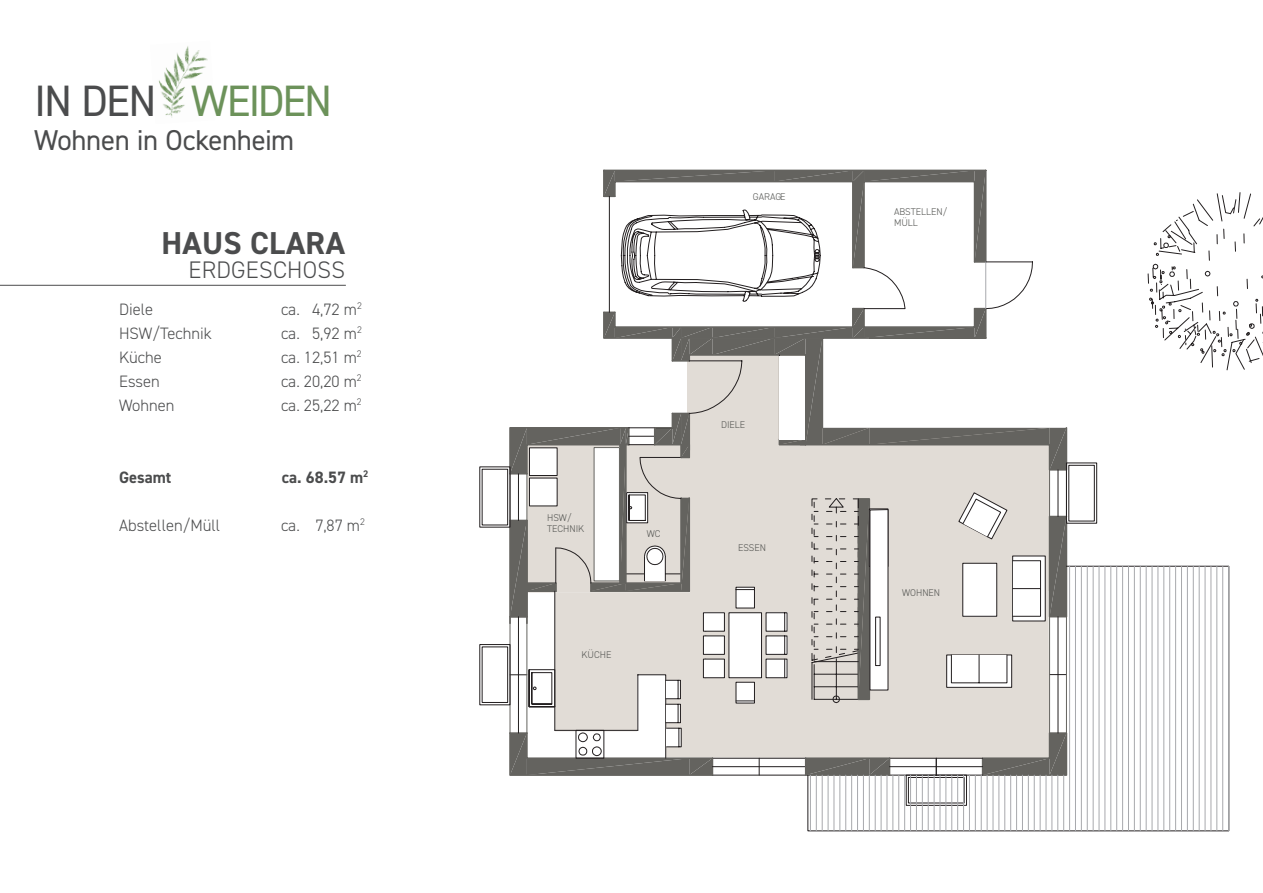
<style>
.page{position:relative;width:1263px;height:893px;background:#fff}
.page>*{position:absolute;margin:0;border:0;box-sizing:border-box;transform-origin:0 0}
.t1{font:44.1px "DIN2014";letter-spacing:-.045em;color:#6c925a}
.t2{font:700 31.8px "DIN2014";letter-spacing:.01em;color:#4b4c4d}
.t3{font:28.8px "DIN2014";letter-spacing:-.015em;color:#4b4c4d}
.t4{font:300 24px "DIN2014";letter-spacing:.01em;color:#4b4c4d}
.t5{font:300 16.5px "DIN2014";color:#4b4c4d}
.t6{font:700 16.5px "DIN2014";color:#4b4c4d}
.t7{font:300 9.75px "DIN2014";color:#535451}
.s1{color:#4b4c4d}
</style>
<div class="page">
<img style="left:158px;top:46px;width:50px;height:72px">
<hr style="left:0;top:285px;width:346px;height:1px;background:#4b4c4d">
<svg style="left:480px;top:463px;width:617px;height:342px"></svg>
<svg style="left:1066px;top:215px;width:162px;height:230px"></svg>
<svg style="left:1185px;top:192px;width:78px;height:178px"></svg>
<svg style="left:508px;top:170px;width:558px;height:607px"></svg>
<div style="left:779px;top:356px;width:26px;height:83px;background:#fff"></div>
<svg style="left:808px;top:566px;width:420px;height:265px"></svg>
<hr style="left:810px;top:775px;width:1px;height:56px;background:#a8a9ad">
<hr style="left:816px;top:775px;width:1px;height:56px;background:#a8a9ad">
<hr style="left:822px;top:775px;width:1px;height:56px;background:#a8a9ad">
<hr style="left:828px;top:775px;width:1px;height:56px;background:#a8a9ad">
<hr style="left:834px;top:775px;width:1px;height:56px;background:#a8a9ad">
<hr style="left:840px;top:775px;width:1px;height:56px;background:#a8a9ad">
<hr style="left:845px;top:775px;width:1px;height:56px;background:#a8a9ad">
<hr style="left:851px;top:775px;width:1px;height:56px;background:#a8a9ad">
<hr style="left:857px;top:775px;width:1px;height:56px;background:#a8a9ad">
<hr style="left:863px;top:775px;width:1px;height:56px;background:#a8a9ad">
<hr style="left:869px;top:775px;width:1px;height:56px;background:#a8a9ad">
<hr style="left:875px;top:775px;width:1px;height:56px;background:#a8a9ad">
<hr style="left:881px;top:775px;width:1px;height:56px;background:#a8a9ad">
<hr style="left:887px;top:775px;width:1px;height:56px;background:#a8a9ad">
<hr style="left:893px;top:775px;width:1px;height:56px;background:#a8a9ad">
<hr style="left:898px;top:775px;width:1px;height:56px;background:#a8a9ad">
<hr style="left:904px;top:775px;width:1px;height:56px;background:#a8a9ad">
<hr style="left:910px;top:775px;width:1px;height:56px;background:#a8a9ad">
<hr style="left:916px;top:775px;width:1px;height:56px;background:#a8a9ad">
<hr style="left:922px;top:775px;width:1px;height:56px;background:#a8a9ad">
<hr style="left:928px;top:775px;width:1px;height:56px;background:#a8a9ad">
<hr style="left:934px;top:775px;width:1px;height:56px;background:#a8a9ad">
<hr style="left:940px;top:775px;width:1px;height:56px;background:#a8a9ad">
<hr style="left:946px;top:775px;width:1px;height:56px;background:#a8a9ad">
<hr style="left:951px;top:775px;width:1px;height:56px;background:#a8a9ad">
<hr style="left:957px;top:775px;width:1px;height:56px;background:#a8a9ad">
<hr style="left:963px;top:775px;width:1px;height:56px;background:#a8a9ad">
<hr style="left:969px;top:775px;width:1px;height:56px;background:#a8a9ad">
<hr style="left:975px;top:775px;width:1px;height:56px;background:#a8a9ad">
<hr style="left:981px;top:775px;width:1px;height:56px;background:#a8a9ad">
<hr style="left:987px;top:775px;width:1px;height:56px;background:#a8a9ad">
<hr style="left:993px;top:775px;width:1px;height:56px;background:#a8a9ad">
<hr style="left:999px;top:775px;width:1px;height:56px;background:#a8a9ad">
<hr style="left:1004px;top:775px;width:1px;height:56px;background:#a8a9ad">
<hr style="left:1010px;top:775px;width:1px;height:56px;background:#a8a9ad">
<hr style="left:1016px;top:775px;width:1px;height:56px;background:#a8a9ad">
<hr style="left:1022px;top:775px;width:1px;height:56px;background:#a8a9ad">
<hr style="left:1028px;top:775px;width:1px;height:56px;background:#a8a9ad">
<hr style="left:1034px;top:775px;width:1px;height:56px;background:#a8a9ad">
<hr style="left:1040px;top:775px;width:1px;height:56px;background:#a8a9ad">
<hr style="left:1046px;top:775px;width:1px;height:56px;background:#a8a9ad">
<hr style="left:1052px;top:775px;width:1px;height:56px;background:#a8a9ad">
<hr style="left:1057px;top:775px;width:1px;height:56px;background:#a8a9ad">
<hr style="left:1063px;top:775px;width:1px;height:56px;background:#a8a9ad">
<hr style="left:1069px;top:566px;width:1px;height:265px;background:#a8a9ad">
<hr style="left:1075px;top:566px;width:1px;height:265px;background:#a8a9ad">
<hr style="left:1081px;top:566px;width:1px;height:265px;background:#a8a9ad">
<hr style="left:1087px;top:566px;width:1px;height:265px;background:#a8a9ad">
<hr style="left:1093px;top:566px;width:1px;height:265px;background:#a8a9ad">
<hr style="left:1099px;top:566px;width:1px;height:265px;background:#a8a9ad">
<hr style="left:1105px;top:566px;width:1px;height:265px;background:#a8a9ad">
<hr style="left:1110px;top:566px;width:1px;height:265px;background:#a8a9ad">
<hr style="left:1116px;top:566px;width:1px;height:265px;background:#a8a9ad">
<hr style="left:1122px;top:566px;width:1px;height:265px;background:#a8a9ad">
<hr style="left:1128px;top:566px;width:1px;height:265px;background:#a8a9ad">
<hr style="left:1134px;top:566px;width:1px;height:265px;background:#a8a9ad">
<hr style="left:1140px;top:566px;width:1px;height:265px;background:#a8a9ad">
<hr style="left:1146px;top:566px;width:1px;height:265px;background:#a8a9ad">
<hr style="left:1152px;top:566px;width:1px;height:265px;background:#a8a9ad">
<hr style="left:1158px;top:566px;width:1px;height:265px;background:#a8a9ad">
<hr style="left:1163px;top:566px;width:1px;height:265px;background:#a8a9ad">
<hr style="left:1169px;top:566px;width:1px;height:265px;background:#a8a9ad">
<hr style="left:1175px;top:566px;width:1px;height:265px;background:#a8a9ad">
<hr style="left:1181px;top:566px;width:1px;height:265px;background:#a8a9ad">
<hr style="left:1187px;top:566px;width:1px;height:265px;background:#a8a9ad">
<hr style="left:1193px;top:566px;width:1px;height:265px;background:#a8a9ad">
<hr style="left:1199px;top:566px;width:1px;height:265px;background:#a8a9ad">
<hr style="left:1205px;top:566px;width:1px;height:265px;background:#a8a9ad">
<hr style="left:1211px;top:566px;width:1px;height:265px;background:#a8a9ad">
<hr style="left:1216px;top:566px;width:1px;height:265px;background:#a8a9ad">
<hr style="left:1222px;top:566px;width:1px;height:265px;background:#a8a9ad">
<hr style="left:1228px;top:566px;width:1px;height:265px;background:#a8a9ad">
<p class="t1" style="left:34px;top:73px;width:300px"><span class="s1">IN DEN</span> WEIDEN</p>
<p class="t3" style="left:34px;top:122px;width:262px">Wohnen in Ockenheim</p>
<p class="t2" style="left:161px;top:222px;width:185px">HAUS CLARA</p>
<p class="t4" style="left:188px;top:255px;width:158px">ERDGESCHOSS</p>
<p class="t5" style="left:119px;top:299px;width:36px">Diele</p>
<p class="t5" style="left:281px;top:299px;width:82px">ca. 4,72 m<sup>2</sup></p>
<p class="t5" style="left:119px;top:323px;width:94px">HSW/Technik</p>
<p class="t5" style="left:281px;top:323px;width:82px">ca. 5,92 m<sup>2</sup></p>
<p class="t5" style="left:119px;top:347px;width:44px">Küche</p>
<p class="t5" style="left:281px;top:347px;width:82px">ca. 12,51 m<sup>2</sup></p>
<p class="t5" style="left:119px;top:371px;width:42px">Essen</p>
<p class="t5" style="left:281px;top:371px;width:82px">ca. 20,20 m<sup>2</sup></p>
<p class="t5" style="left:119px;top:395px;width:57px">Wohnen</p>
<p class="t5" style="left:281px;top:395px;width:82px">ca. 25,22 m<sup>2</sup></p>
<p class="t6" style="left:119px;top:466px;width:54px">Gesamt</p>
<p class="t6" style="left:282px;top:466px;width:88px">ca. 68.57 m<sup>2</sup></p>
<p class="t5" style="left:119px;top:515px;width:103px">Abstellen/Müll</p>
<p class="t5" style="left:281px;top:515px;width:85px">ca. 7,87 m<sup>2</sup></p>
<p class="t7" style="left:753px;top:191px;width:34px">GARAGE</p>
<p class="t7" style="left:547px;top:511px;width:26px">HSW/</p>
<p class="t7" style="left:547px;top:523px;width:39px">TECHNIK</p>
<p class="t7" style="left:647px;top:528px;width:15px">WC</p>
<p class="t7" style="left:581px;top:648px;width:31px">KÜCHE</p>
<p class="t7" style="left:721px;top:419px;width:26px">DIELE</p>
<p class="t7" style="left:738px;top:542px;width:30px">ESSEN</p>
<p class="t7" style="left:894px;top:205px;width:55px">ABSTELLEN/</p>
<p class="t7" style="left:894px;top:217px;width:25px">MÜLL</p>
<p class="t7" style="left:902px;top:587px;width:39px">WOHNEN</p>
</div>
